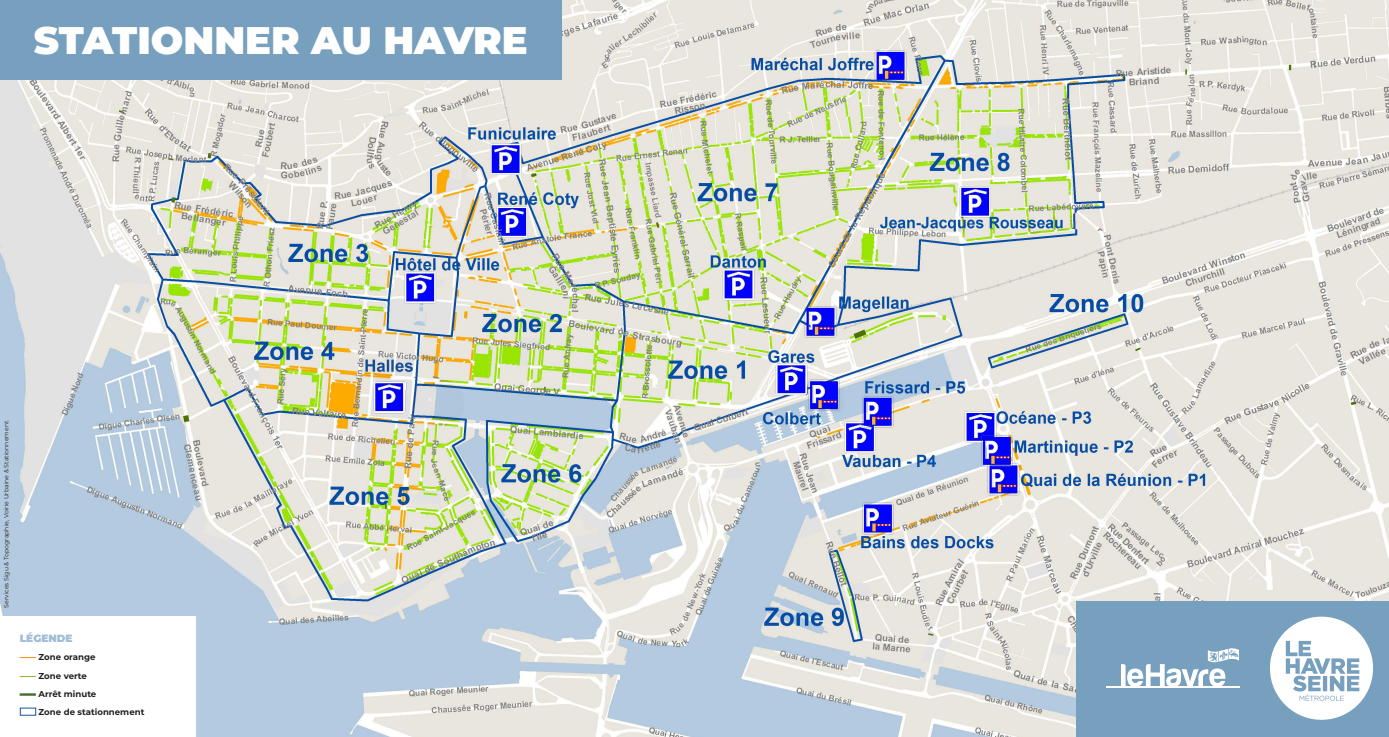
<style>
.page{position:relative;width:1389px;height:737px;background:#fff}
.page>*{position:absolute;margin:0;border:0;box-sizing:border-box;transform-origin:0 0}
.t1{font:900 38.41px "Montserrat";color:#fff}
.t2{font:900 10.5px "Montserrat";color:#a1bcd5}
.t3{font:700 8.58px "Montserrat";color:#231f20}
.t4{font:6.12px "Montserrat";color:#231f20}
.s1{font-weight:900;color:#f09d24}
.s2{font-weight:900;color:#8bbd3f}
.s3{font-weight:900;font-size:18.9px;color:#4a7033}
</style>
<div class="page">
<img style="left:0;top:0;width:1389px;height:737px">
<div style="left:0;top:616px;width:196px;height:121px;background:#fff"></div>
<div style="left:20px;top:707px;width:16px;height:8px;border:1px solid #1b54a0"></div>
<div style="left:0;top:0;width:562px;height:79px;background:#77a0be"></div>
<div style="left:1076px;top:601px;width:313px;height:136px;background:#77a0be"></div>
<svg style="left:1270px;top:616px;width:103px;height:104px"></svg>
<hr style="left:1106px;top:686px;width:134px;height:2px;background:#fff">
<svg style="left:1121px;top:648px;width:118px;height:38px"></svg>
<p class="t1" style="left:34px;top:12px;width:495px">STATIONNER AU HAVRE</p>
<p class="t4" style="left:2px;top:607px;width:188px;rotate:-90deg">Services Sigu &amp; Topographie, Voirie Urbaine &amp; Stationnement</p>
<p class="t2" style="left:20px;top:630px;width:54px">LÉGENDE</p>
<p class="t3" style="left:20px;top:651px;width:77px"><span class="s1">—</span>Zone orange</p>
<p class="t3" style="left:20px;top:669px;width:69px"><span class="s2">—</span>Zone verte</p>
<p class="t3" style="left:20px;top:687px;width:78px"><span class="s3">—</span> Arrêt minute</p>
<p class="t3" style="left:39px;top:705px;width:107px">Zone de stationnement</p>
</div>
